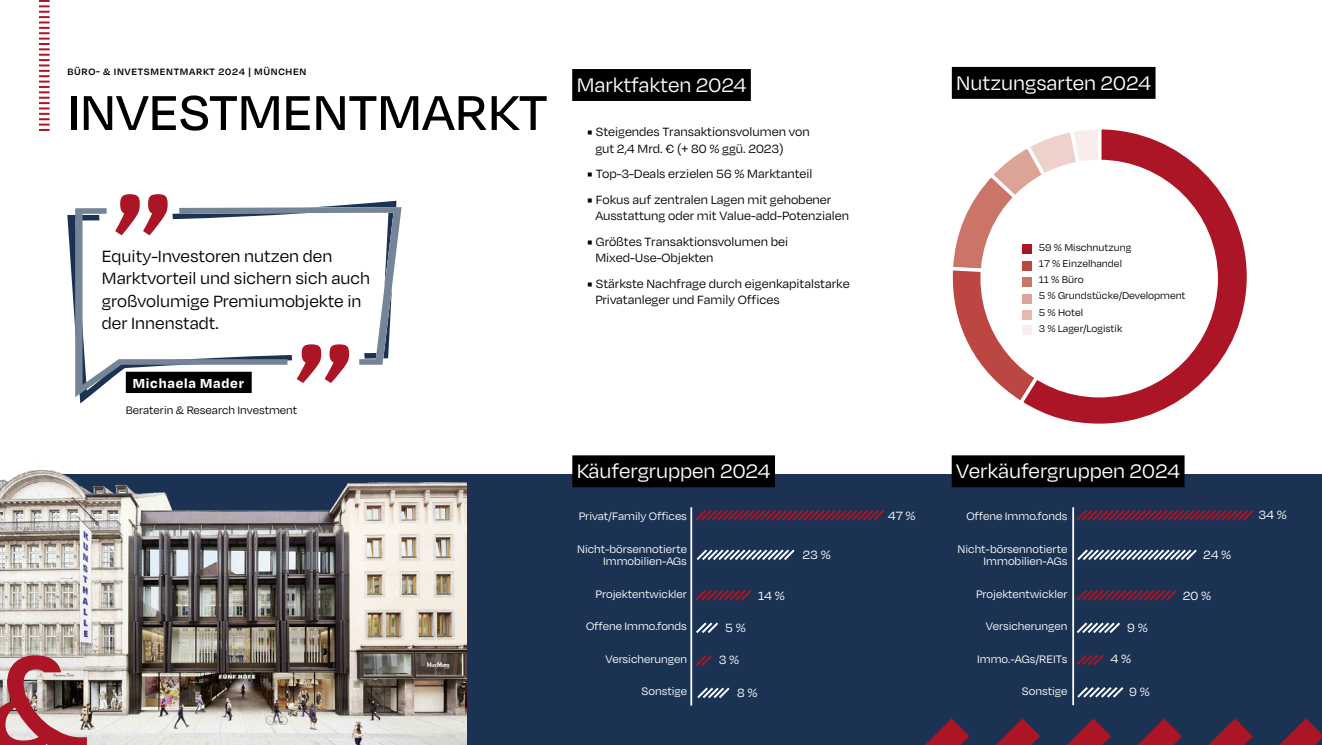
<style>
.page{position:relative;width:1322px;height:745px;background:#fff}
.page>*{position:absolute;margin:0;border:0;box-sizing:border-box;transform-origin:0 0}
.t1{font:500 56.25px "Degular";color:#000}
.t2{font:22.5px "Degular";color:#fff}
.t3{font:18.75px/22.5px "Degular";color:#000}
.t4{font:700 15px "Degular";letter-spacing:.05em;color:#fff}
.t5{font:13.75px/16.5px "Degular";color:#000}
.t6{font:13.75px "Degular";color:#fff}
.t7{font:12.5px/12.5px "Degular";color:#fff;text-align:right}
.t8{font:12.5px "Degular";color:#000}
.t9{font:11.25px/16.2px "Degular";color:#000}
.t10{font:600 10.62px "Degular";letter-spacing:.065em;color:#000}
.s1{font-family:"Minion Pro"}
</style>
<div class="page">
<svg style="left:952px;top:156px;width:64px;height:242px"></svg>
<svg style="left:1016px;top:129px;width:231px;height:295px"></svg>
<div style="left:32px;top:474px;width:1290px;height:270px;background:#1b3253"></div>
<svg style="left:67px;top:215px;width:22px;height:188px"></svg>
<svg style="left:75px;top:208px;width:177px;height:189px"></svg>
<svg style="left:115px;top:194px;width:286px;height:189px"></svg>
<svg style="left:39px;top:0;width:11px;height:131px"></svg>
<div style="left:572px;top:455px;width:203px;height:32px;background:#000"></div>
<div style="left:951px;top:455px;width:233px;height:32px;background:#000"></div>
<div style="left:572px;top:69px;width:179px;height:32px;background:#000"></div>
<div style="left:952px;top:67px;width:203px;height:32px;background:#000"></div>
<div style="left:982px;top:161px;width:234px;height:234px;background:#fff;border-radius:50%"></div>
<div style="left:1022px;top:244px;width:10px;height:10px;background:#ac1525"></div>
<div style="left:1022px;top:260px;width:10px;height:10px;background:#bb4642"></div>
<div style="left:1022px;top:276px;width:10px;height:10px;background:#cb7569"></div>
<div style="left:1022px;top:293px;width:10px;height:10px;background:#dca397"></div>
<div style="left:1022px;top:309px;width:10px;height:10px;background:#e5bab0"></div>
<img style="left:0;top:470px;width:467px;height:274px">
<img style="left:0;top:655px;width:87px;height:89px">
<div style="left:1021px;top:324px;width:10px;height:10px;background:#f8edea"></div>
<svg style="left:1074px;top:507px;width:180px;height:15px"></svg>
<svg style="left:1077px;top:549px;width:120px;height:11px"></svg>
<svg style="left:1074px;top:587px;width:103px;height:15px"></svg>
<svg style="left:1074px;top:620px;width:46px;height:14px"></svg>
<hr style="left:1072px;top:507px;width:2px;height:197px;background:#fff">
<svg style="left:926px;top:684px;width:396px;height:60px"></svg>
<svg style="left:1074px;top:650px;width:30px;height:23px"></svg>
<svg style="left:695px;top:510px;width:190px;height:11px"></svg>
<svg style="left:696px;top:549px;width:99px;height:11px"></svg>
<svg style="left:695px;top:590px;width:57px;height:11px"></svg>
<svg style="left:696px;top:622px;width:22px;height:11px"></svg>
<hr style="left:690px;top:507px;width:2px;height:198px;background:#fff">
<svg style="left:697px;top:687px;width:33px;height:12px"></svg>
<svg style="left:696px;top:655px;width:31px;height:11px"></svg>
<p class="t10" style="left:67px;top:65px;width:240px">BÜRO- &amp; INVETSMENTMARKT 2024 | MÜNCHEN</p>
<h1 class="t1" style="left:67px;top:78px;width:482px">INVESTMENTMARKT</h1>
<h3 class="t3" style="left:102px;top:244px;width:270px">Equity-Investoren nutzen den<br>Marktvorteil und sichern sich auch großvolumige Premiumobjekte in der Innenstadt.</h3>
<p class="t4" style="left:133px;top:373px;width:113px">Michaela Mader</p>
<p class="t8" style="left:126px;top:402px;width:173px">Beraterin &amp; Research Investment</p>
<h2 class="t2" style="left:577px;top:72px;width:171px">Marktfakten 2024</h2>
<p class="t5" style="left:595px;top:123px;width:216px;text-indent:-8px"><span class="s1">■</span> Steigendes Transaktionsvolumen von gut 2,4 Mrd. € (+ 80 % ggü. 2023)</p>
<p class="t5" style="left:587px;top:165px;width:227px"><span class="s1">■</span> Top-3-Deals erzielen 56 % Marktanteil</p>
<p class="t5" style="left:595px;top:190px;width:255px;text-indent:-8px"><span class="s1">■</span> Fokus auf zentralen Lagen mit gehobener<br>Ausstattung oder mit Value-add-Potenzialen</p>
<p class="t5" style="left:595px;top:232px;width:194px;text-indent:-8px"><span class="s1">■</span> Größtes Transaktionsvolumen bei<br>Mixed-Use-Objekten</p>
<p class="t5" style="left:595px;top:274px;width:256px;text-indent:-8px"><span class="s1">■</span> Stärkste Nachfrage durch eigenkapitalstarke<br>Privatanleger und Family Offices</p>
<h2 class="t2" style="left:956px;top:69px;width:196px">Nutzungsarten 2024</h2>
<p class="t9" style="left:1039px;top:238px;width:148px">59 % Mischnutzung<br>17 % Einzelhandel<br>11 % Büro<br>5 % Grundstücke/Development<br>5 % Hotel<br>3 % Lager/Logistik</p>
<h2 class="t2" style="left:577px;top:457px;width:195px">Käufergruppen 2024</h2>
<h2 class="t2" style="left:956px;top:457px;width:225px">Verkäufergruppen 2024</h2>
<p class="t7" style="left:579px;top:509px;width:110px">Privat/Family Offices</p>
<p class="t7" style="left:577px;top:541px;width:111px">Nicht-börsennotierte<br>Immobilien-AGs</p>
<p class="t7" style="left:595px;top:586px;width:93px">Projektentwickler</p>
<p class="t7" style="left:586px;top:619px;width:102px">Offene Immo.fonds</p>
<p class="t7" style="left:605px;top:651px;width:83px">Versicherungen</p>
<p class="t7" style="left:641px;top:684px;width:47px">Sonstige</p>
<p class="t6" style="left:725px;top:618px;width:22px">5 %</p>
<p class="t6" style="left:719px;top:651px;width:22px">3 %</p>
<p class="t6" style="left:758px;top:587px;width:28px">14 %</p>
<p class="t6" style="left:737px;top:683px;width:22px">8 %</p>
<p class="t6" style="left:802px;top:546px;width:30px">23 %</p>
<p class="t6" style="left:888px;top:507px;width:29px">47 %</p>
<p class="t7" style="left:966px;top:509px;width:102px">Offene Immo.fonds</p>
<p class="t7" style="left:957px;top:541px;width:111px">Nicht-börsennotierte<br>Immobilien-AGs</p>
<p class="t7" style="left:976px;top:586px;width:93px">Projektentwickler</p>
<p class="t7" style="left:985px;top:619px;width:83px">Versicherungen</p>
<p class="t7" style="left:977px;top:651px;width:92px">Immo.-AGs/REITs</p>
<p class="t7" style="left:1022px;top:684px;width:47px">Sonstige</p>
<p class="t6" style="left:1127px;top:618px;width:22px">9 %</p>
<p class="t6" style="left:1110px;top:650px;width:22px">4 %</p>
<p class="t6" style="left:1129px;top:683px;width:22px">9 %</p>
<p class="t6" style="left:1203px;top:546px;width:30px">24 %</p>
<p class="t6" style="left:1183px;top:587px;width:30px">20 %</p>
<p class="t6" style="left:1258px;top:506px;width:30px">34 %</p>
</div>
